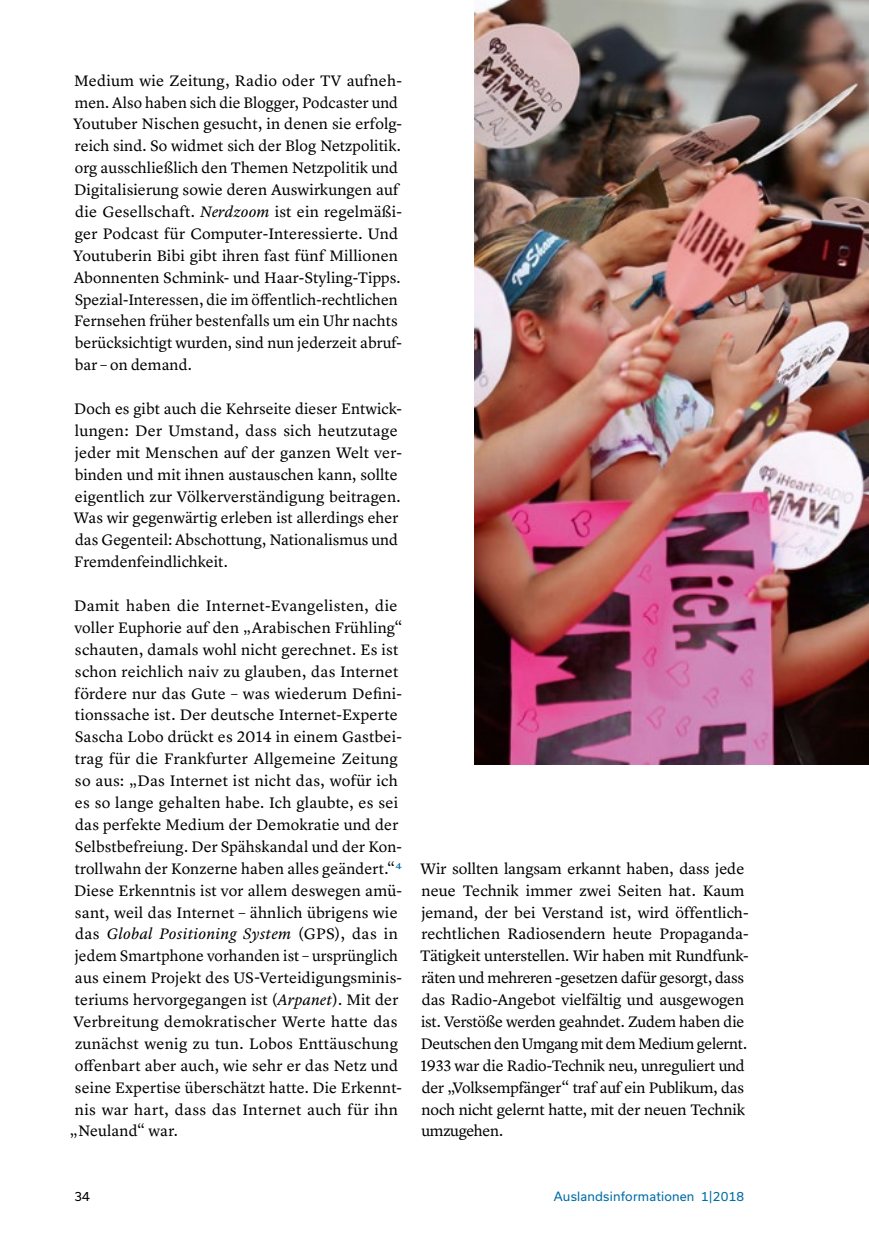
<style>
.page{position:relative;width:869px;height:1246px;background:#fff}
.page>*{position:absolute;margin:0;border:0;box-sizing:border-box;transform-origin:0 0}
.t1{font:15.75px/21.9px "Lyon Text";letter-spacing:.005em;color:#000}
.t2{font:15.75px/21.9px "Lyon Text";letter-spacing:-.015em;color:#000}
.t3{font:italic 15.75px "Lyon Text";letter-spacing:.02em;color:#000}
.t4{font:12.25px "Usual";letter-spacing:.015em;color:#006ca6}
.t5{font:12.25px "Usual";color:#000}
.s1{font-style:italic}
.s2{color:#006ca6}
.s3{font-style:normal}
</style>
<div class="page">
<img style="left:474px;top:0;width:394px;height:764px">
<p class="t1" style="left:73px;top:68px;width:330px">Medium wie Zeitung, Radio oder TV aufneh&shy;men. Also haben sich die Blogger, Podcaster und Youtuber Nischen gesucht, in denen sie erfolg&shy;reich sind. So widmet sich der Blog Netzpolitik. org ausschließlich den Themen Netzpolitik und Digitalisierung sowie deren Auswirkungen auf die Gesellschaft. <span class="s1">Nerdzoom</span> ist ein regelmäßi&shy;ger Podcast für Computer-Interessierte. Und Youtuberin Bibi gibt ihren fast fünf Millionen Abonnenten Schmink- und Haar-Styling-Tipps.<br>Spezial-Interessen, die im öffentlich-rechtlichen Fernsehen früher bestenfalls um ein Uhr nachts berücksichtigt wurden, sind nun jederzeit abruf&shy;bar – on demand.</p>
<p class="t1" style="left:74px;top:396px;width:329px">Doch es gibt auch die Kehrseite dieser Entwick&shy;lungen: Der Umstand, dass sich heutzutage jeder mit Menschen auf der ganzen Welt ver&shy;binden und mit ihnen austauschen kann, sollte eigentlich zur Völkerverständigung beitragen.<br>Was wir gegenwärtig erleben ist allerdings eher das Gegenteil: Abschottung, Nationalismus und Fremdenfeindlichkeit.</p>
<p class="t1" style="left:74px;top:593px;width:325px">Damit haben die Internet-Evangelisten, die</p>
<p class="t1" style="left:74px;top:615px;width:330px">voller Euphorie auf den „Arabischen Frühling“</p>
<p class="t1" style="left:75px;top:637px;width:325px">schauten, damals wohl nicht gerechnet. Es ist</p>
<p class="t1" style="left:75px;top:659px;width:325px">schon reichlich naiv zu glauben, das Internet</p>
<p class="t1" style="left:75px;top:681px;width:329px">fördere nur das Gute – was wiederum Defini-</p>
<p class="t1" style="left:75px;top:703px;width:324px">tionssache ist. Der deutsche Internet-Experte</p>
<p class="t1" style="left:75px;top:724px;width:328px">Sascha Lobo drückt es 2014 in einem Gastbei-</p>
<p class="t1" style="left:75px;top:746px;width:324px">trag für die Frankfurter Allgemeine Zeitung</p>
<p class="t1" style="left:75px;top:768px;width:324px">so aus: „Das Internet ist nicht das, wofür ich</p>
<p class="t1" style="left:75px;top:790px;width:324px">es so lange gehalten habe. Ich glaubte, es sei</p>
<p class="t1" style="left:75px;top:812px;width:324px">das perfekte Medium der Demokratie und der</p>
<p class="t1" style="left:75px;top:834px;width:328px">Selbstbefreiung. Der Spähskandal und der Kon-</p>
<p class="t1" style="left:75px;top:856px;width:328px">trollwahn der Konzerne haben alles geändert.“<span class="s2">4</span></p>
<p class="t1" style="left:74px;top:878px;width:329px">Diese Erkenntnis ist vor allem deswegen amü-</p>
<p class="t1" style="left:75px;top:899px;width:324px">sant, weil das Internet – ähnlich übrigens wie</p>
<p class="t3" style="left:75px;top:921px;width:324px"><span class="s3">das</span> Global Positioning System <span class="s3">(GPS), das in</span></p>
<p class="t1" style="left:75px;top:943px;width:324px">jedem Smartphone vorhanden ist – ursprünglich</p>
<p class="t1" style="left:75px;top:965px;width:328px">aus einem Projekt des US-Verteidigungsminis-</p>
<p class="t1" style="left:75px;top:987px;width:325px">teriums hervorgegangen ist (<span class="s1">Arpanet</span>). Mit der</p>
<p class="t1" style="left:73px;top:1009px;width:325px">Verbreitung demokratischer Werte hatte das</p>
<p class="t1" style="left:75px;top:1031px;width:324px">zunächst wenig zu tun. Lobos Enttäuschung</p>
<p class="t1" style="left:75px;top:1053px;width:325px">offenbart aber auch, wie sehr er das Netz und</p>
<p class="t1" style="left:75px;top:1074px;width:328px">seine Expertise überschätzt hatte. Die Erkennt-</p>
<p class="t1" style="left:75px;top:1096px;width:324px">nis war hart, dass das Internet auch für ihn</p>
<p class="t1" style="left:70px;top:1118px;width:109px">„Neuland“ war.</p>
<p class="t2" style="left:420px;top:856px;width:330px">Wir sollten langsam erkannt haben, dass jede neue Technik immer zwei Seiten hat. Kaum jemand, der bei Verstand ist, wird öffentlich&shy;rechtlichen Radiosendern heute Propaganda-Tätigkeit unterstellen. Wir haben mit Rundfunk&shy;räten und mehreren -gesetzen dafür gesorgt, dass das Radio-Angebot vielfältig und ausgewogen ist. Verstöße werden geahndet. Zudem haben die Deutschen den Umgang mit dem Medium gelernt.<br>1933 war die Radio-Technik neu, unreguliert und der „Volksempfänger“ traf auf ein Publikum, das noch nicht gelernt hatte, mit der neuen Technik umzugehen.</p>
<p class="t5" style="left:74px;top:1188px;width:17px">34</p>
<p class="t4" style="left:553px;top:1188px;width:192px">Auslandsinformationen 1|2018</p>
</div>
